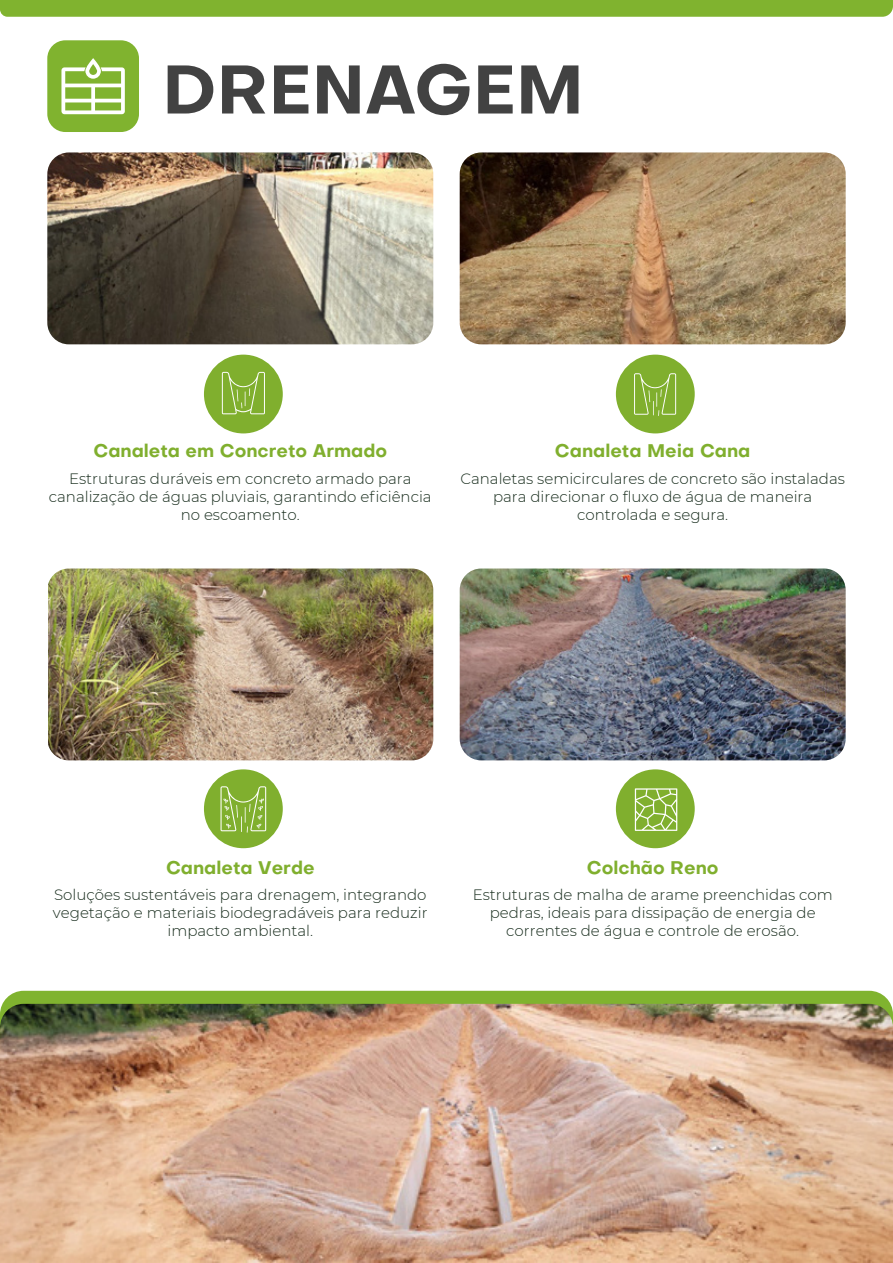
<style>
.page{position:relative;width:893px;height:1263px;background:#fff}
.page>*{position:absolute;margin:0;border:0;box-sizing:border-box;transform-origin:0 0}
.t1{font:700 67.5px "Objective";color:#424242}
.t2{font:700 18px "Objective";color:#80af2e}
.t3{font:300 15px/18px "Montserrat";color:#162b1b;text-align:center}
</style>
<div class="page">
<div style="left:204px;top:769px;width:79px;height:79px;background:#80af2e;border-radius:50%"></div>
<div style="left:616px;top:769px;width:79px;height:79px;background:#80af2e;border-radius:50%"></div>
<div style="left:204px;top:355px;width:79px;height:78px;background:#80af2e;border-radius:50%"></div>
<div style="left:616px;top:355px;width:79px;height:78px;background:#80af2e;border-radius:50%"></div>
<svg style="left:2px;top:991px;width:889px;height:13px;background:#81b332"></svg>
<div style="left:0;top:0;width:893px;height:17px;background:#80b32f"></div>
<img style="left:47px;top:152px;width:386px;height:192px">
<img style="left:460px;top:152px;width:386px;height:192px">
<img style="left:48px;top:568px;width:385px;height:192px">
<img style="left:460px;top:568px;width:386px;height:192px">
<img style="left:0;top:1004px;width:893px;height:259px">
<div style="left:47px;top:40px;width:92px;height:92px;background:#80b32f;border-radius:18px"></div>
<svg style="left:635px;top:788px;width:42px;height:43px"></svg>
<svg style="left:61px;top:58px;width:64px;height:56px"></svg>
<svg style="left:221px;top:786px;width:45px;height:47px"></svg>
<svg style="left:634px;top:373px;width:42px;height:43px"></svg>
<svg style="left:222px;top:372px;width:43px;height:42px"></svg>
<h1 class="t1" style="left:162px;top:41px;width:423px">DRENAGEM</h1>
<p class="t2" style="left:93px;top:438px;width:295px">Canaleta em Concreto Armado</p>
<p class="t3" style="left:49px;top:469px;width:384px">Estruturas duráveis em concreto armado para canalização de águas pluviais, garantindo eficiência no escoamento.</p>
<p class="t2" style="left:555px;top:438px;width:197px">Canaleta Meia Cana</p>
<p class="t3" style="left:460px;top:469px;width:386px">Canaletas semicirculares de concreto são instaladas para direcionar o fluxo de água de maneira controlada e segura.</p>
<p class="t2" style="left:166px;top:854px;width:150px">Canaleta Verde</p>
<p class="t3" style="left:53px;top:885px;width:376px">Soluções sustentáveis para drenagem, integrando vegetação e materiais biodegradáveis para reduzir impacto ambiental.</p>
<p class="t2" style="left:587px;top:854px;width:133px">Colchão Reno</p>
<p class="t3" style="left:473px;top:885px;width:362px">Estruturas de malha de arame preenchidas com pedras, ideais para dissipação de energia de correntes de água e controle de erosão.</p>
</div>
